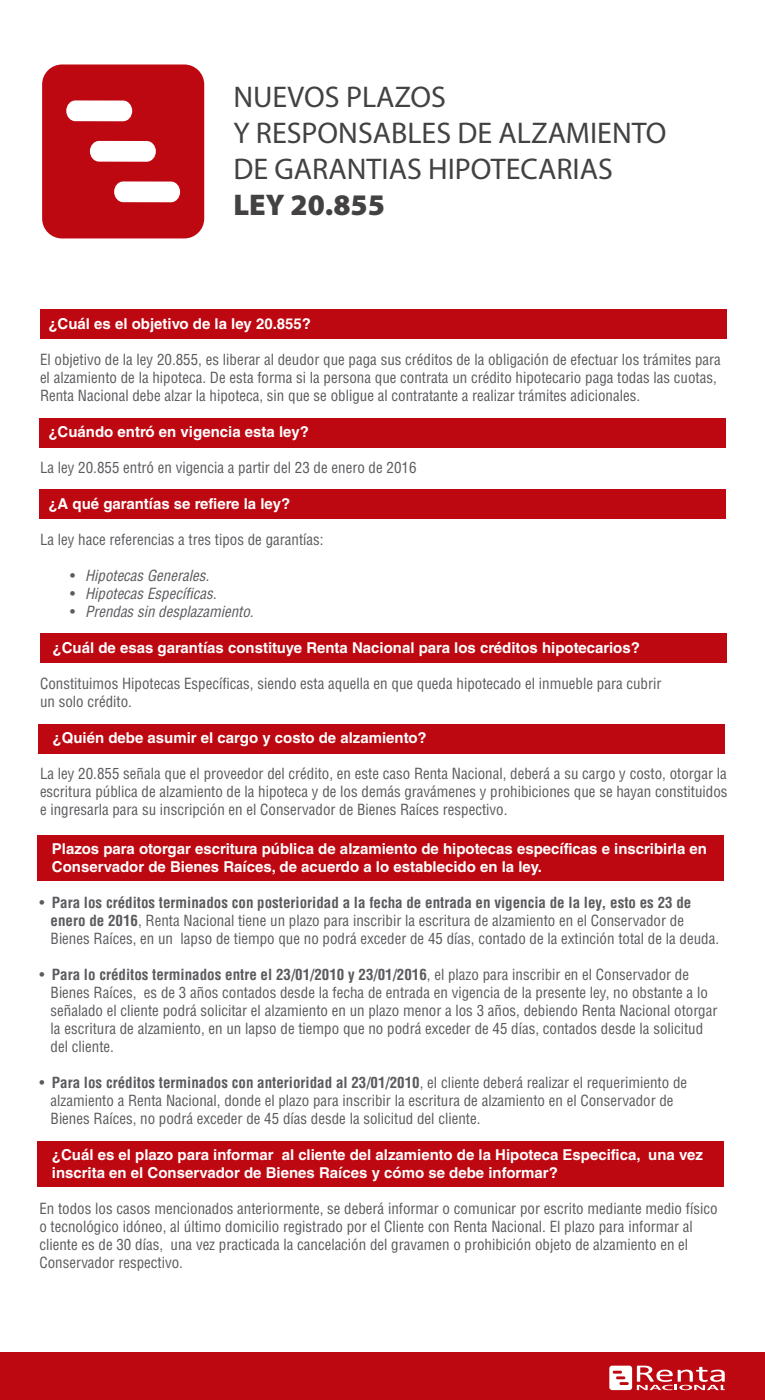
<style>
.page{position:relative;width:765px;height:1400px;background:#fff}
.page>*{position:absolute;margin:0;border:0;box-sizing:border-box;transform-origin:0 0}
.t1{font:30px/36px "Myriad Pro";color:#434142}
.t2{font:900 30px "Myriad Pro";color:#434142}
.t3{font:condensed 15px/18px "Helvetica LT Std";color:#5b5b5f}
.t4{font:700 15px/18px "Helvetica LT Std";color:#fff}
.t5{font:italic condensed 15px "Helvetica LT Std";color:#5b5b5f}
.s1{font-style:normal}
.s2{font-weight:700}
</style>
<div class="page">
<div style="left:40px;top:309px;width:687px;height:30px;background:#be0811"></div>
<div style="left:38px;top:835px;width:686px;height:46px;background:#be0811"></div>
<div style="left:38px;top:1141px;width:686px;height:46px;background:#be0811"></div>
<div style="left:40px;top:418px;width:686px;height:30px;background:#be0811"></div>
<div style="left:40px;top:489px;width:686px;height:30px;background:#be0811"></div>
<div style="left:41px;top:633px;width:686px;height:30px;background:#be0811"></div>
<div style="left:38px;top:724px;width:686px;height:30px;background:#be0811"></div>
<div style="left:0;top:1353px;width:765px;height:47px;background:#be0811"></div>
<svg style="left:42px;top:64px;width:162px;height:174px;background:#c72d35"></svg>
<svg style="left:609px;top:1366px;width:116px;height:24px"></svg>
<h1 class="t1" style="left:233px;top:78px;width:435px">NUEVOS PLAZOS<br>Y RESPONSABLES DE ALZAMIENTO<br>DE GARANTIAS HIPOTECARIAS</h1>
<h1 class="t2" style="left:233px;top:188px;width:153px">LEY 20.855</h1>
<p class="t4" style="left:48px;top:315px;width:264px">¿Cuál es el objetivo de la ley 20.855?</p>
<p class="t3" style="left:40px;top:351px;width:682px">El objetivo de la ley 20.855, es liberar al deudor que paga sus créditos de la obligación de efectuar los trámites para el alzamiento de la hipoteca. De esta forma si la persona que contrata un crédito hipotecario paga todas las cuotas,<br>Renta Nacional debe alzar la hipoteca, sin que se obligue al contratante a realizar trámites adicionales.</p>
<p class="t4" style="left:48px;top:423px;width:262px">¿Cuándo entró en vigencia esta ley?</p>
<p class="t3" style="left:40px;top:459px;width:378px">La ley 20.855 entró en vigencia a partir del 23 de enero de 2016</p>
<p class="t4" style="left:48px;top:495px;width:243px">¿A qué garantías se refiere la ley?</p>
<p class="t3" style="left:40px;top:531px;width:285px">La ley hace referencias a tres tipos de garantías:</p>
<p class="t5" style="left:70px;top:566px;width:141px"><span class="s1">•</span> Hipotecas Generales.</p>
<p class="t5" style="left:70px;top:584px;width:148px"><span class="s1">•</span> Hipotecas Específicas.</p>
<p class="t5" style="left:70px;top:602px;width:185px"><span class="s1">•</span> Prendas sin desplazamiento.</p>
<p class="t4" style="left:53px;top:639px;width:589px">¿Cuál de esas garantías constituye Renta Nacional para los créditos hipotecarios?</p>
<p class="t3" style="left:40px;top:675px;width:623px">Constituimos Hipotecas Específicas, siendo esta aquella en que queda hipotecado el inmueble para cubrir un solo crédito.</p>
<p class="t4" style="left:53px;top:729px;width:376px">¿Quién debe asumir el cargo y costo de alzamiento?</p>
<p class="t3" style="left:40px;top:765px;width:689px;text-align:justify">La ley 20.855 señala que el proveedor del crédito, en este caso Renta Nacional, deberá a su cargo y costo, otorgar la escritura pública de alzamiento de la hipoteca y de los demás gravámenes y prohibiciones que se hayan constituidos e ingresarla para su inscripción en el Conservador de Bienes Raíces respectivo.</p>
<p class="t4" style="left:52px;top:840px;width:657px">Plazos para otorgar escritura pública de alzamiento de hipotecas específicas e inscribirla en<br>Conservador de Bienes Raíces, de acuerdo a lo establecido en la ley.</p>
<p class="t3" style="left:51px;top:894px;width:670px;text-indent:-11px">• <span class="s2">Para los créditos terminados con posterioridad a la fecha de entrada en vigencia de la ley, esto es 23 de enero de 2016</span>, Renta Nacional tiene un plazo para inscribir la escritura de alzamiento en el Conservador de<br>Bienes Raíces, en un lapso de tiempo que no podrá exceder de 45 días, contado de la extinción total de la deuda.</p>
<p class="t3" style="left:51px;top:966px;width:668px;text-indent:-11px">• <span class="s2">Para lo créditos terminados entre el 23/01/2010 y 23/01/2016</span>, el plazo para inscribir en el Conservador de Bienes Raíces, es de 3 años contados desde la fecha de entrada en vigencia de la presente ley, no obstante a lo señalado el cliente podrá solicitar el alzamiento en un plazo menor a los 3 años, debiendo Renta Nacional otorgar la escritura de alzamiento, en un lapso de tiempo que no podrá exceder de 45 días, contados desde la solicitud del cliente.</p>
<p class="t3" style="left:51px;top:1074px;width:638px;text-indent:-11px">• <span class="s2">Para los créditos terminados con anterioridad al 23/01/2010</span>, el cliente deberá realizar el requerimiento de alzamiento a Renta Nacional, donde el plazo para inscribir la escritura de alzamiento en el Conservador de<br>Bienes Raíces, no podrá exceder de 45 días desde la solicitud del cliente.</p>
<p class="t4" style="left:52px;top:1146px;width:653px">¿Cuál es el plazo para informar al cliente del alzamiento de la Hipoteca Especifica, una vez inscrita en el Conservador de Bienes Raíces y cómo se debe informar?</p>
<p class="t3" style="left:39px;top:1200px;width:680px">En todos los casos mencionados anteriormente, se deberá informar o comunicar por escrito mediante medio físico o tecnológico idóneo, al último domicilio registrado por el Cliente con Renta Nacional. El plazo para informar al cliente es de 30 días, una vez practicada la cancelación del gravamen o prohibición objeto de alzamiento en el Conservador respectivo.</p>
</div>
